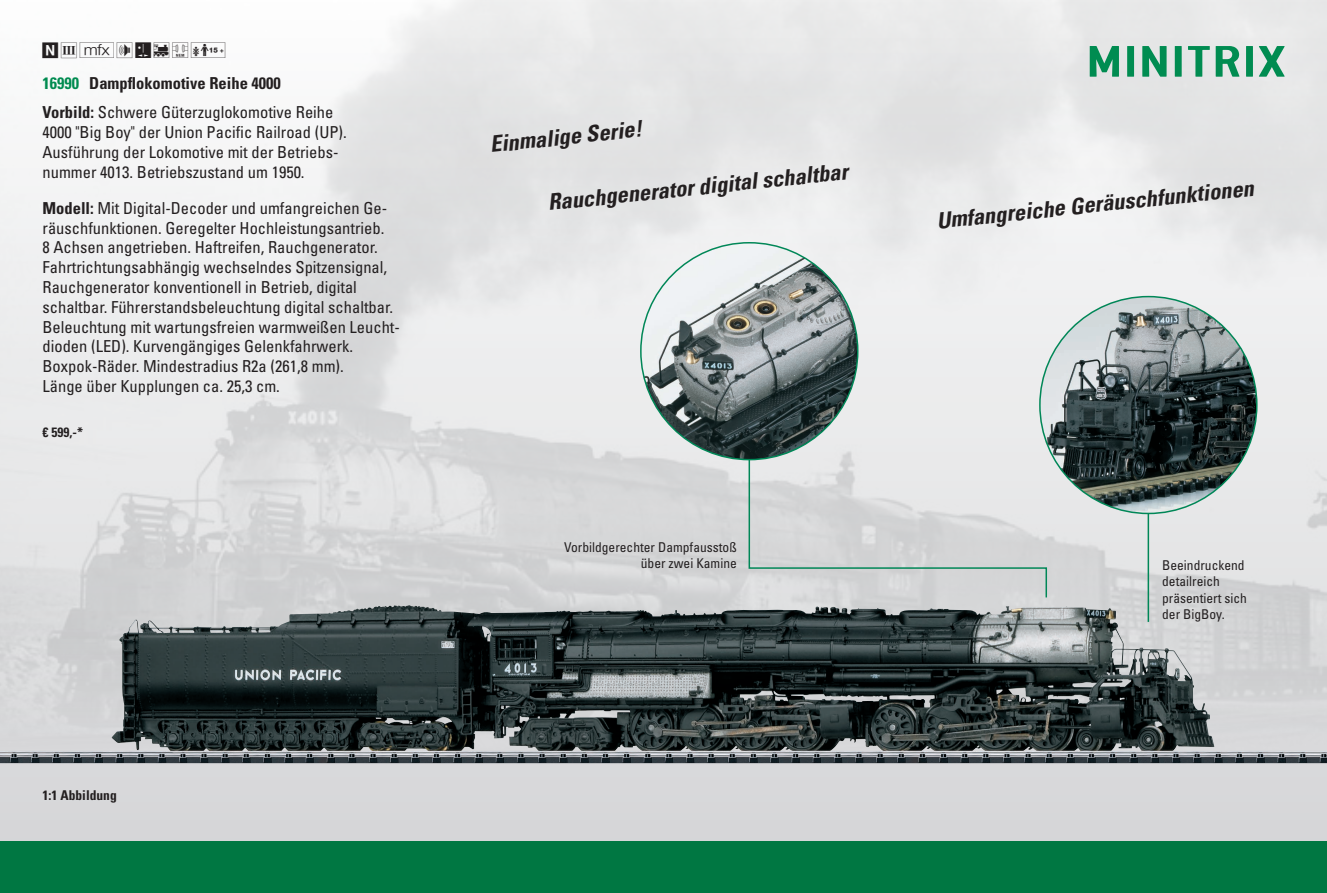
<style>
.page{position:relative;width:1327px;height:893px;background:#fff}
.page>*{position:absolute;margin:0;border:0;box-sizing:border-box;transform-origin:0 0}
.t1{font:italic 700 condensed 22.5px "Univers LT Std";color:#231f20}
.t2{font:19.5px "Trix Piktos";color:#231f20}
.t3{font:condensed 16.5px/19.8px "Univers LT Std";color:#231f20}
.t4{font:700 condensed 16.5px "Univers LT Std";color:#231f20}
.t5{font:700 condensed 16.5px "Univers LT Std";color:#008b50}
.t6{font:condensed 13.5px/16.2px "Univers LT Std";color:#231f20;text-align:right}
.t7{font:700 condensed 13.5px "Univers LT Std";color:#231f20}
.s1{font-weight:700}
</style>
<div class="page">
<img style="left:0;top:0;width:1327px;height:842px">
<img style="left:0;top:605px;width:1327px;height:158px">
<hr style="left:1147px;top:405px;width:2px;height:217px;background:#008757">
<img style="left:1040px;top:297px;width:216px;height:216px;border-radius:108px">
<svg style="left:748px;top:350px;width:299px;height:249px;background:#dddfe0"></svg>
<img style="left:641px;top:243px;width:217px;height:217px;border-radius:108px">
<div style="left:0;top:842px;width:1327px;height:51px;background:#007742"></div>
<svg style="left:1089px;top:46px;width:30px;height:31px"></svg>
<svg style="left:1142px;top:46px;width:24px;height:31px"></svg>
<svg style="left:1188px;top:46px;width:21px;height:31px"></svg>
<svg style="left:1174px;top:46px;width:7px;height:31px"></svg>
<svg style="left:1246px;top:46px;width:38px;height:31px"></svg>
<svg style="left:1127px;top:46px;width:7px;height:31px"></svg>
<svg style="left:1215px;top:46px;width:24px;height:31px"></svg>
<p class="t2" style="left:43px;top:40px;width:187px">Bd`!&gt;W&lt;\</p>
<p class="t5" style="left:43px;top:73px;width:38px">16990</p>
<p class="t4" style="left:89px;top:73px;width:193px">Dampflokomotive Reihe 4000</p>
<p class="t3" style="left:43px;top:102px;width:306px"><span class="s1">Vorbild:</span> Schwere Güterzuglokomotive Reihe 4000 "Big Boy" der Union Pacific Railroad (UP).<br>Ausführung der Lokomotive mit der Betriebs&shy;nummer 4013. Betriebszustand um 1950.</p>
<p class="t3" style="left:43px;top:198px;width:359px"><span class="s1">Modell:</span> Mit Digital-Decoder und umfangreichen Ge&shy;räuschfunktionen. Geregelter Hochleistungsantrieb.<br>8 Achsen angetrieben. Haftreifen, Rauchgenerator.<br>Fahrtrichtungsabhängig wechselndes Spitzensignal, Rauchgenerator konventionell in Betrieb, digital schaltbar. Führerstandsbeleuchtung digital schaltbar.<br>Beleuchtung mit wartungsfreien warmweißen Leucht&shy;dioden (LED). Kurvengängiges Gelenkfahrwerk.<br>Boxpok-Räder. Mindestradius R2a (261,8 mm).<br>Länge über Kupplungen ca. 25,3 cm.</p>
<p class="t7" style="left:43px;top:423px;width:42px">€ 599,-*</p>
<p class="t7" style="left:43px;top:786px;width:76px">1:1 Abbildung</p>
<h1 class="t1" style="left:488px;top:131px;width:154px;rotate:-6deg">Einmalige Serie!</h1>
<h1 class="t1" style="left:546px;top:189px;width:303px;rotate:-6deg">Rauchgenerator digital schaltbar</h1>
<h1 class="t1" style="left:935px;top:207px;width:320px;rotate:-6deg">Umfangreiche Geräuschfunktionen</h1>
<p class="t6" style="left:564px;top:539px;width:174px">Vorbildgerechter Dampfausstoß über zwei Kamine</p>
<p class="t6" style="left:1162px;top:557px;width:86px;text-align:left">Beeindruckend detailreich präsentiert sich der BigBoy.</p>
</div>
